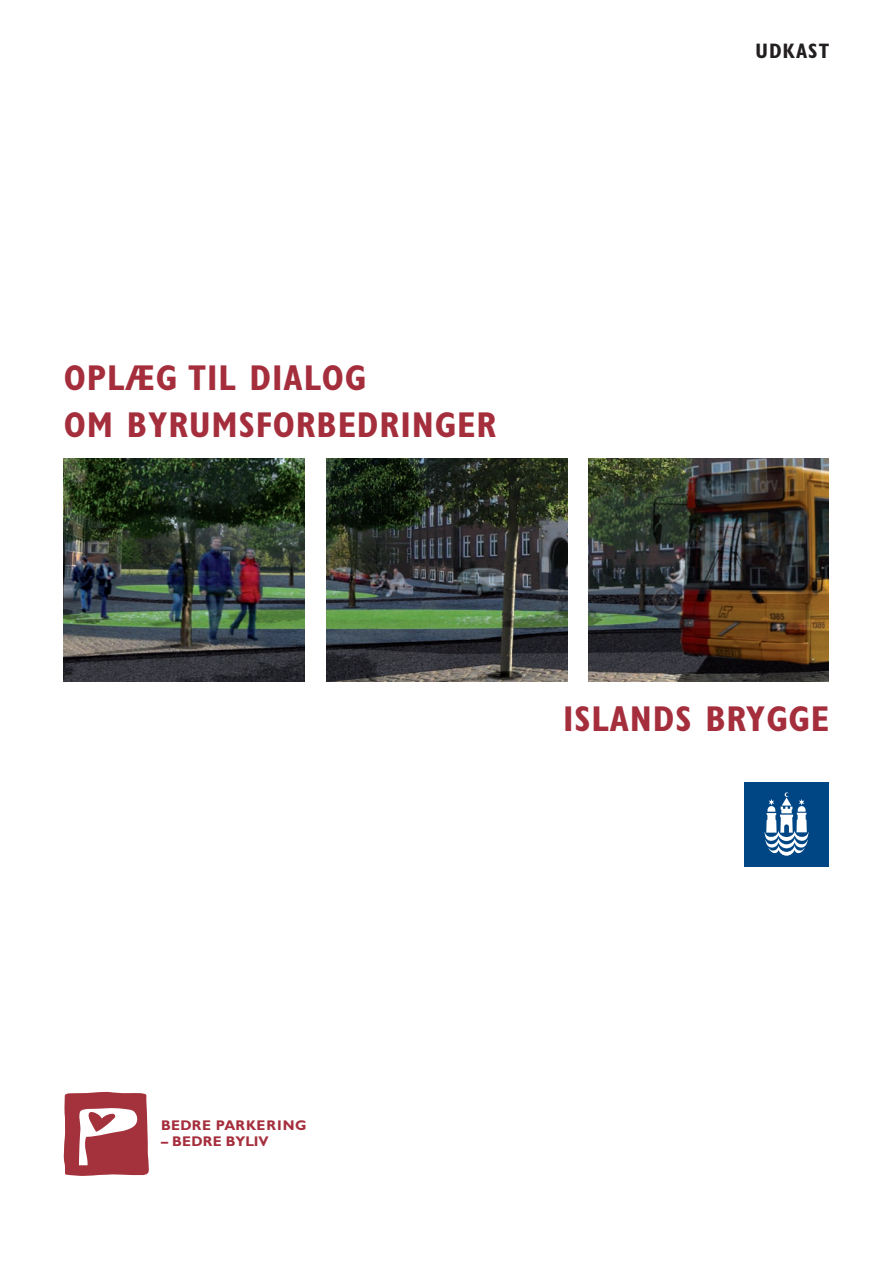
<style>
.page{position:relative;width:893px;height:1263px;background:#fff}
.page>*{position:absolute;margin:0;border:0;box-sizing:border-box;transform-origin:0 0}
.t1{font:700 condensed 36px/46.5px "Gill Sans";letter-spacing:.025em;color:#a52e3c}
.t2{font:700 condensed 21px "Gill Sans";letter-spacing:.05em;color:#231f20}
.t3{font:700 14.1px "Gill Sans";letter-spacing:.025em;color:#a52e3c}
.t4{font:700 14.1px "Gill Sans";letter-spacing:.005em;color:#a52e3c}
</style>
<div class="page">
<div style="left:744px;top:782px;width:85px;height:85px;background:#004684"></div>
<svg style="left:764px;top:792px;width:44px;height:64px"></svg>
<svg style="left:64px;top:1092px;width:85px;height:84px"></svg>
<img style="left:64px;top:459px;width:241px;height:223px">
<img style="left:326px;top:459px;width:241px;height:223px">
<img style="left:588px;top:459px;width:240px;height:223px">
<p class="t2" style="left:755px;top:43px;width:75px">UDKAST</p>
<p class="t1" style="left:64px;top:358px;width:434px">OPLÆG TIL DIALOG<br>OM BYRUMSFORBEDRINGER</p>
<p class="t1" style="left:563px;top:699px;width:268px">ISLANDS BRYGGE</p>
<p class="t3" style="left:161px;top:1116px;width:147px">BEDRE PARKERING</p>
<p class="t4" style="left:161px;top:1133px;width:109px">– BEDRE BYLIV</p>
</div>
